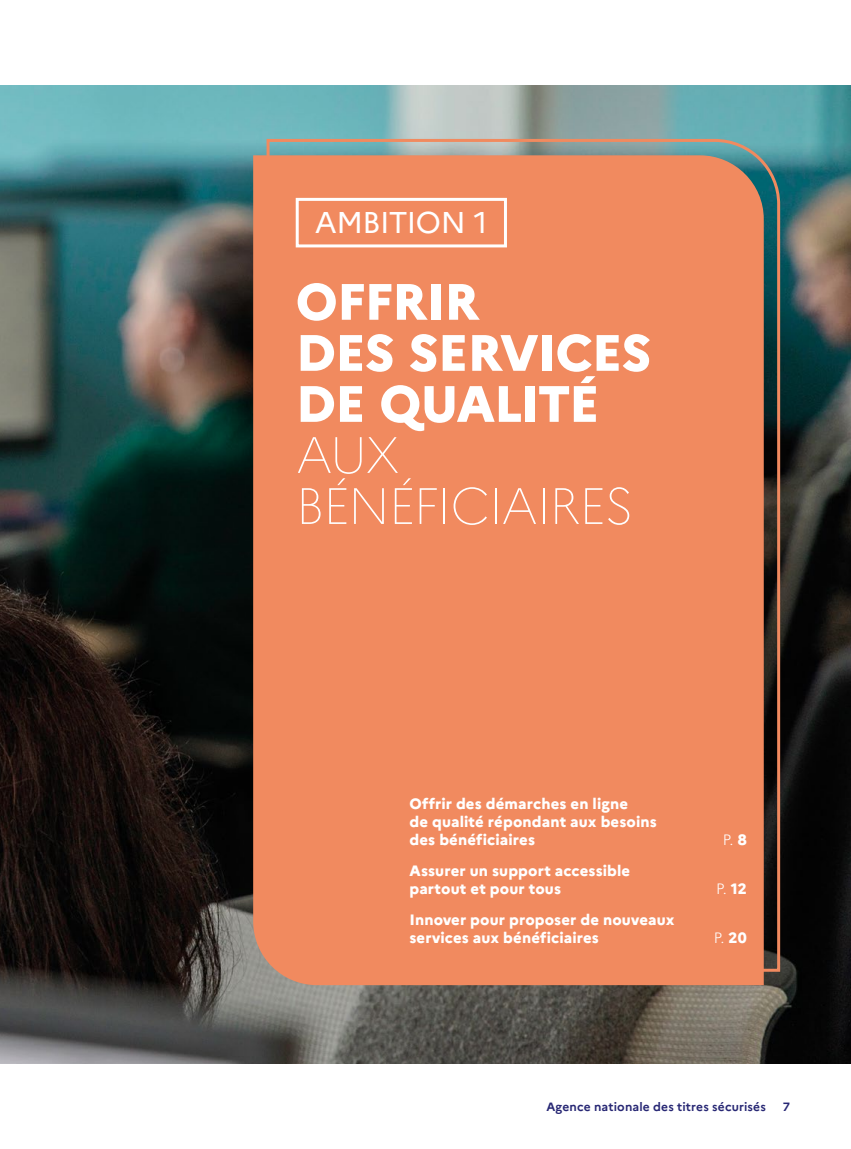
<style>
.page{position:relative;width:851px;height:1149px;background:#fff}
.page>*{position:absolute;margin:0;border:0;box-sizing:border-box;transform-origin:0 0}
.t1{font:800 51px/51px "Marianne";letter-spacing:-.02em;color:#fff}
.t2{font:100 51px/51px "Marianne";letter-spacing:-.03em;color:#fff}
.t3{font:30px "Marianne";letter-spacing:-.02em;color:#fff}
.t4{font:800 15px/18px "Marianne";letter-spacing:.01em;color:#fff}
.t5{font:300 15px "Marianne";color:#fff}
.t6{font:700 12px "Marianne";letter-spacing:.015em;color:#272774}
.s1{font-weight:800}
</style>
<div class="page">
<img style="left:0;top:85px;width:850px;height:978px">
<svg style="left:253px;top:155px;width:510px;height:829px;background:#e6875f"></svg>
<div style="left:265px;top:137px;width:516px;height:835px;background:#f18a5f"></div>
<div style="left:296px;top:198px;width:211px;height:49px;border:3px solid #fff"></div>
<h2 class="t3" style="left:315px;top:204px;width:174px">AMBITION 1</h2>
<h1 class="t1" style="left:296px;top:276px;width:357px">OFFRIR<br>DES SERVICES<br>DE QUALITÉ</h1>
<h1 class="t2" style="left:296px;top:429px;width:340px">AUX<br>BÉNÉFICIAIRES</h1>
<p class="t4" style="left:409px;top:794px;width:248px">Offrir des démarches en ligne<br>de qualité répondant aux besoins des bénéficiaires</p>
<p class="t4" style="left:409px;top:861px;width:222px">Assurer un support accessible partout et pour tous</p>
<p class="t4" style="left:409px;top:909px;width:266px">Innover pour proposer de nouveaux services aux bénéficiaires</p>
<p class="t5" style="left:722px;top:830px;width:25px">P. <span class="s1">8</span></p>
<p class="t5" style="left:716px;top:879px;width:32px">P. <span class="s1">12</span></p>
<p class="t5" style="left:713px;top:927px;width:34px">P. <span class="s1">20</span></p>
<p class="t6" style="left:546px;top:1098px;width:221px">Agence nationale des titres sécurisés</p>
<p class="t6" style="left:782px;top:1098px;width:9px">7</p>
</div>
